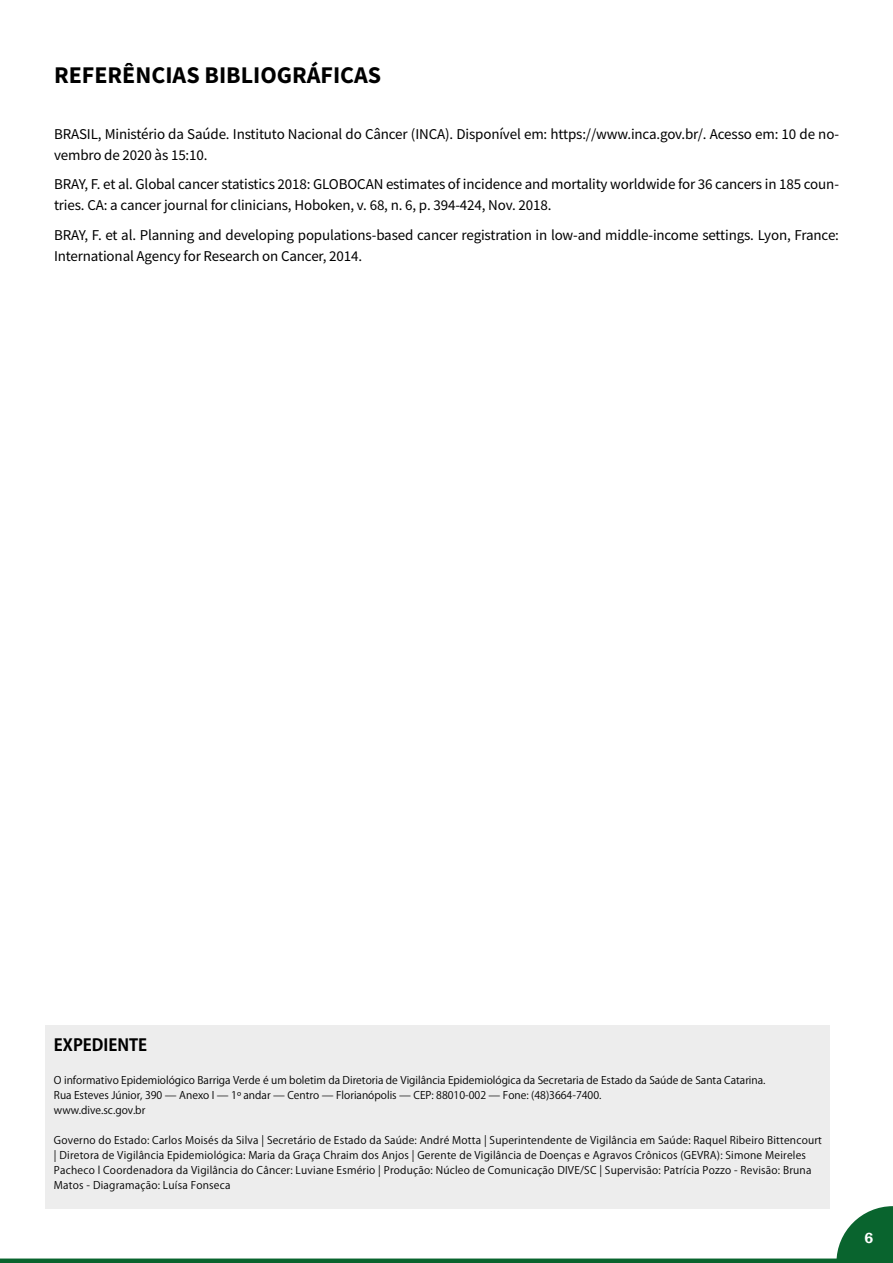
<style>
.page{position:relative;width:893px;height:1263px;background:#fff}
.page>*{position:absolute;margin:0;border:0;box-sizing:border-box;transform-origin:0 0}
.t1{font:700 24px "Source Sans Pro";color:#000}
.t2{font:700 16.5px "Koz Go Pr 6 N";color:#000}
.t3{font:15px/21px "Source Sans Pro";letter-spacing:-.01em;color:#000}
.t4{font:600 15px "Franklin Gothic";color:#fff}
.t5{font:10.5px/15px "Koz Go Pr 6 N";letter-spacing:.02em;color:#000}
.t6{font:10.5px/15px "Koz Go Pr 6 N";color:#000}
</style>
<div class="page">
<svg style="left:836px;top:1206px;width:57px;height:52px"></svg>
<div style="left:0;top:1258px;width:893px;height:5px;background:#09642e"></div>
<div style="left:45px;top:1026px;width:785px;height:183px;background:#ededed"></div>
<h1 class="t1" style="left:54px;top:58px;width:329px">REFERÊNCIAS BIBLIOGRÁFICAS</h1>
<p class="t3" style="left:54px;top:123px;width:786px">BRASIL, Ministério da Saúde. Instituto Nacional do Câncer (INCA). Disponível em: https://www.inca.gov.br/. Acesso em: 10 de no&shy;vembro de 2020 às 15:10.</p>
<p class="t3" style="left:54px;top:174px;width:786px">BRAY, F. et al. Global cancer statistics 2018: GLOBOCAN estimates of incidence and mortality worldwide for 36 cancers in 185 coun&shy;tries. CA: a cancer journal for clinicians, Hoboken, v. 68, n. 6, p. 394-424, Nov. 2018.</p>
<p class="t3" style="left:54px;top:224px;width:786px">BRAY, F. et al. Planning and developing populations-based cancer registration in low-and middle-income settings. Lyon, France:<br>International Agency for Research on Cancer, 2014.</p>
<p class="t2" style="left:54px;top:1035px;width:95px">EXPEDIENTE</p>
<p class="t6" style="left:54px;top:1072px;width:713px">O informativo Epidemiológico Barriga Verde é um boletim da Diretoria de Vigilância Epidemiológica da Secretaria de Estado da Saúde de Santa Catarina.<br>Rua Esteves Júnior, 390 — Anexo I — 1º andar — Centro — Florianópolis — CEP: 88010-002 — Fone: (48)3664-7400.<br>www.dive.sc.gov.br</p>
<p class="t5" style="left:54px;top:1132px;width:770px">Governo do Estado: Carlos Moisés da Silva | Secretário de Estado da Saúde: André Motta | Superintendente de Vigilância em Saúde: Raquel Ribeiro Bittencourt | Diretora de Vigilância Epidemiológica: Maria da Graça Chraim dos Anjos | Gerente de Vigilância de Doenças e Agravos Crônicos (GEVRA): Simone Meireles Pacheco l Coordenadora da Vigilância do Câncer: Luviane Esmério | Produção: Núcleo de Comunicação DIVE/SC | Supervisão: Patrícia Pozzo - Revisão: Bruna Matos - Diagramação: Luísa Fonseca</p>
<p class="t4" style="left:864px;top:1229px;width:10px">6</p>
</div>
